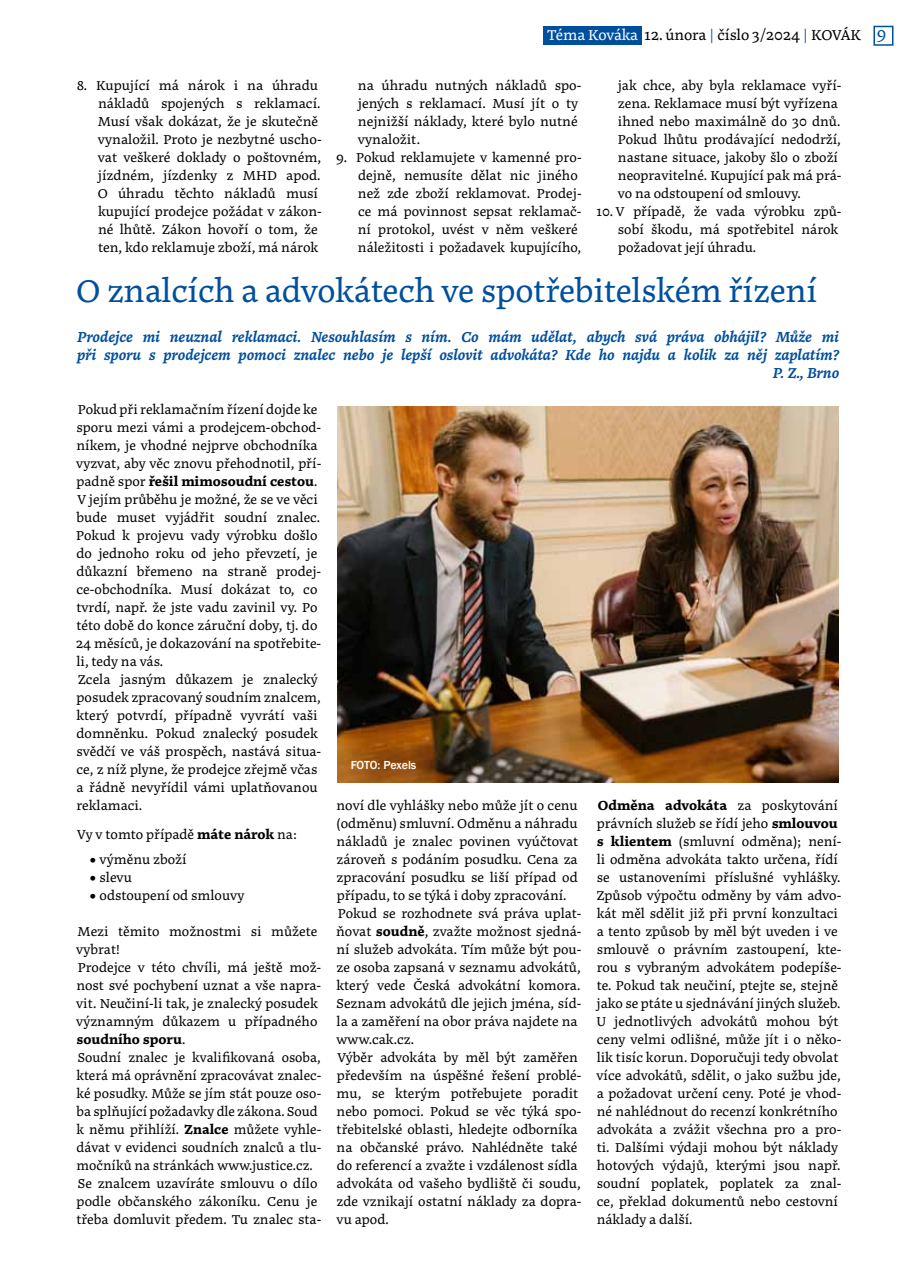
<style>
.page{position:relative;width:915px;height:1276px;background:#fff}
.page>*{position:absolute;margin:0;border:0;box-sizing:border-box;transform-origin:0 0}
.t1{font:33px "Noort";letter-spacing:-.01em;color:#004f9d}
.t2{font:italic 600 15px/18px "Noort";letter-spacing:-.01em;color:#004f9d;text-align:right}
.t3{font:15px "Noort";letter-spacing:-.015em;color:#000}
.t4{font:13.5px/18px "Noort";color:#000}
.t5{font:500 12px "Franklin Gothic";letter-spacing:-.015em;color:#fff}
.s1{color:#fff}
.s2{color:#004f9d}
.s3{font-size:16.5px;color:#004f9d}
.s4{font-weight:700}
</style>
<div class="page">
<div style="left:542px;top:26px;width:99px;height:19px;background:#004f9d"></div>
<div style="left:873px;top:26px;width:20px;height:20px;border:2px solid #004f9d"></div>
<img style="left:337px;top:407px;width:501px;height:375px">
<p class="t3" style="left:547px;top:26px;width:340px"><span class="s1">Téma Kováka</span> 12. února <span class="s2">|</span> číslo 3/2024 <span class="s2">|</span> KOVÁK <span class="s3">9</span></p>
<p class="t4" style="left:98px;top:76px;width:225px;text-indent:-21px">8. Kupující má nárok i na úhradu nákladů spojených s reklamací.<br>Musí však dokázat, že je skutečně vynaložil. Proto je nezbytné uscho&shy;vat veškeré doklady o poštovném, jízdném, jízdenky z MHD apod.<br>O úhradu těchto nákladů musí kupující prodejce požádat v zákon&shy;né lhůtě. Zákon hovoří o tom, že ten, kdo reklamuje zboží, má nárok</p>
<p class="t4" style="left:357px;top:76px;width:225px">na úhradu nutných nákladů spo&shy;jených s reklamací. Musí jít o ty nejnižší náklady, které bylo nutné vynaložit.</p>
<p class="t4" style="left:358px;top:148px;width:225px;text-indent:-22px">9. Pokud reklamujete v kamenné pro&shy;dejně, nemusíte dělat nic jiného než zde zboží reklamovat. Prodej&shy;ce má povinnost sepsat reklamač&shy;ní protokol, uvést v něm veškeré náležitosti i požadavek kupujícího,</p>
<p class="t4" style="left:617px;top:76px;width:225px">jak chce, aby byla reklamace vyří&shy;zena. Reklamace musí být vyřízena ihned nebo maximálně do 30 dnů.<br>Pokud lhůtu prodávající nedodrží, nastane situace, jakoby šlo o zboží neopravitelné. Kupující pak má prá&shy;vo na odstoupení od smlouvy.</p>
<p class="t4" style="left:617px;top:202px;width:225px;text-indent:-22px">10. V případě, že vada výrobku způ&shy;sobí škodu, má spotřebitel nárok požadovat její úhradu.</p>
<h1 class="t1" style="left:76px;top:272px;width:742px">O znalcích a advokátech ve spotřebitelském řízení</h1>
<p class="t2" style="left:77px;top:328px;width:763px">Prodejce mi neuznal reklamaci. Nesouhlasím s ním. Co mám udělat, abych svá práva obhájil? Může mi při sporu s prodejcem pomoci znalec nebo je lepší oslovit advokáta? Kde ho najdu a kolik za něj zaplatím?<br>P. Z., Brno</p>
<p class="t4" style="left:76px;top:400px;width:247px">Pokud při reklamačním řízení dojde ke sporu mezi vámi a prodejcem-obchod&shy;níkem, je vhodné nejprve obchodníka vyzvat, aby věc znovu přehodnotil, pří&shy;padně spor <span class="s4">řešil mimosoudní cestou</span>.<br>V jejím průběhu je možné, že se ve věci bude muset vyjádřit soudní znalec.<br>Pokud k projevu vady výrobku došlo do jednoho roku od jeho převzetí, je důkazní břemeno na straně prodej&shy;ce-obchodníka. Musí dokázat to, co tvrdí, např. že jste vadu zavinil vy. Po této době do konce záruční doby, tj. do 24 měsíců, je dokazování na spotřebite&shy;li, tedy na vás.<br>Zcela jasným důkazem je znalecký posudek zpracovaný soudním znalcem, který potvrdí, případně vyvrátí vaši domněnku. Pokud znalecký posudek svědčí ve váš prospěch, nastává situa&shy;ce, z níž plyne, že prodejce zřejmě včas a řádně nevyřídil vámi uplatňovanou reklamaci.</p>
<p class="t4" style="left:77px;top:825px;width:221px">Vy v tomto případě <span class="s4">máte nárok</span> na:</p>
<p class="t4" style="left:89px;top:850px;width:99px">• výměnu zboží</p>
<p class="t4" style="left:89px;top:868px;width:44px">• slevu</p>
<p class="t4" style="left:89px;top:886px;width:157px">• odstoupení od smlouvy</p>
<p class="t4" style="left:76px;top:922px;width:246px">Mezi těmito možnostmi si můžete vybrat!<br>Prodejce v této chvíli, má ještě mož&shy;nost své pochybení uznat a vše napra&shy;vit. Neučiní-li tak, je znalecký posudek významným důkazem u případného <span class="s4">soudního sporu</span>.<br>Soudní znalec je kvalifikovaná osoba, která má oprávnění zpracovávat znalec&shy;ké posudky. Může se jím stát pouze oso&shy;ba splňující požadavky dle zákona. Soud k němu přihlíží. <span class="s4">Znalce</span> můžete vyhle&shy;dávat v evidenci soudních znalců a tlu&shy;močníků na stránkách www.justice.cz.<br>Se znalcem uzavíráte smlouvu o dílo podle občanského zákoníku. Cenu je třeba domluvit předem. Tu znalec sta-</p>
<p class="t5" style="left:350px;top:757px;width:67px">FOTO: Pexels</p>
<p class="t4" style="left:336px;top:796px;width:247px">noví dle vyhlášky nebo může jít o cenu (odměnu) smluvní. Odměnu a náhradu nákladů je znalec povinen vyúčtovat zároveň s podáním posudku. Cena za zpracování posudku se liší případ od případu, to se týká i doby zpracování.<br>Pokud se rozhodnete svá práva uplat&shy;ňovat <span class="s4">soudně</span>, zvažte možnost sjedná&shy;ní služeb advokáta. Tím může být pou&shy;ze osoba zapsaná v seznamu advokátů, který vede Česká advokátní komora.<br>Seznam advokátů dle jejich jména, síd&shy;la a zaměření na obor práva najdete na www.cak.cz.<br>Výběr advokáta by měl být zaměřen především na úspěšné řešení problé&shy;mu, se kterým potřebujete poradit nebo pomoci. Pokud se věc týká spo&shy;třebitelské oblasti, hledejte odborníka na občanské právo. Nahlédněte také do referencí a zvažte i vzdálenost sídla advokáta od vašeho bydliště či soudu, zde vznikají ostatní náklady za dopra&shy;vu apod.</p>
<p class="t4" style="left:596px;top:796px;width:247px"><span class="s4">Odměna advokáta</span> za poskytování právních služeb se řídí jeho <span class="s4">smlouvou s klientem</span> (smluvní odměna); není&shy;li odměna advokáta takto určena, řídí se ustanoveními příslušné vyhlášky.<br>Způsob výpočtu odměny by vám advo&shy;kát měl sdělit již při první konzultaci a tento způsob by měl být uveden i ve smlouvě o právním zastoupení, kte&shy;rou s vybraným advokátem podepíše&shy;te. Pokud tak neučiní, ptejte se, stejně jako se ptáte u sjednávání jiných služeb.<br>U jednotlivých advokátů mohou být ceny velmi odlišné, může jít i o něko&shy;lik tisíc korun. Doporučuji tedy obvolat více advokátů, sdělit, o jako sužbu jde, a požadovat určení ceny. Poté je vhod&shy;né nahlédnout do recenzí konkrétního advokáta a zvážit všechna pro a pro&shy;ti. Dalšími výdaji mohou být náklady hotových výdajů, kterými jsou např. soudní poplatek, poplatek za znal&shy;ce, překlad dokumentů nebo cestovní náklady a další.</p>
</div>
